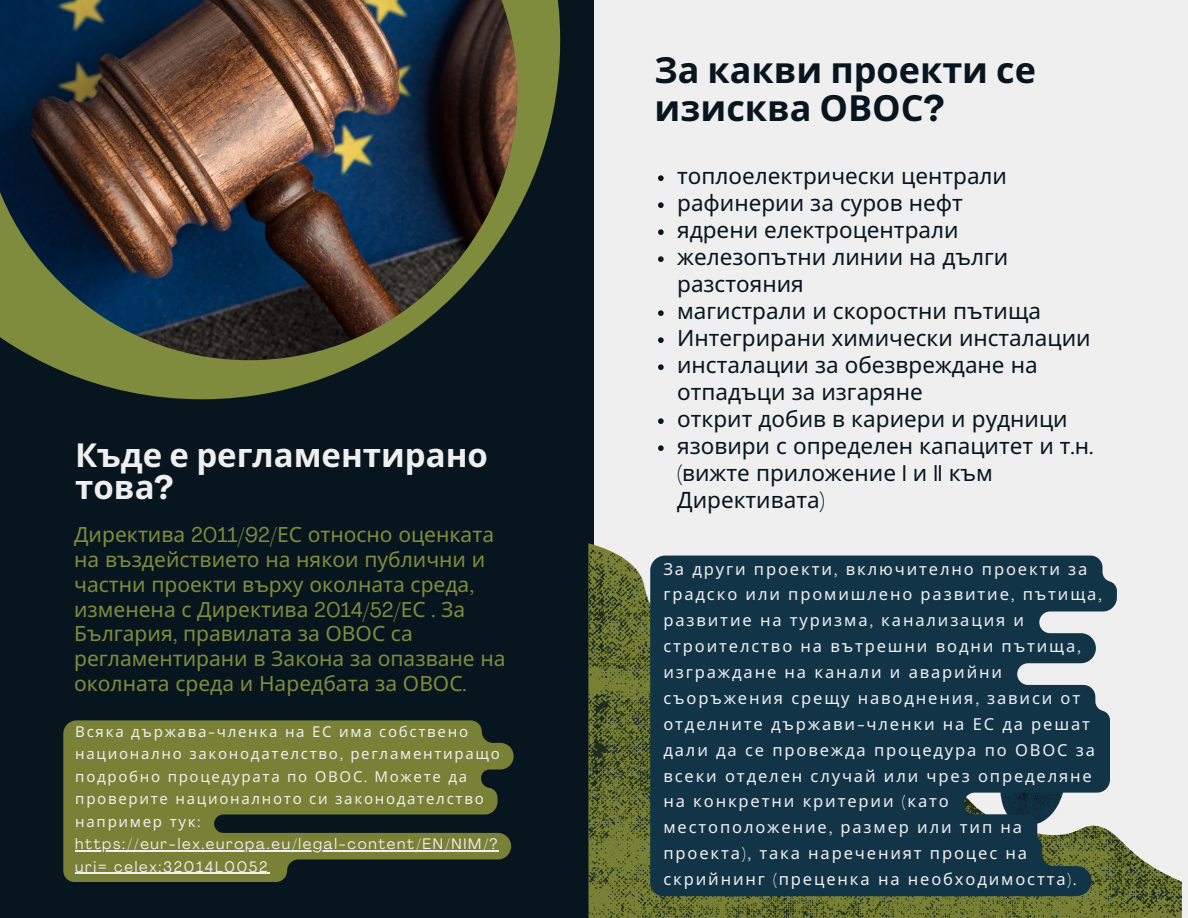
<style>
.page{position:relative;width:1188px;height:918px;background:#efefef}
.page>*{position:absolute;margin:0;border:0;box-sizing:border-box;transform-origin:0 0}
.t1{font:700 36px/38.2px "Noto Sans";color:#07161e}
.t2{font:700 33px/31.5px "Noto Sans";color:#efefef}
.t3{font:22.5px/27px "Noto Sans";color:#07161e}
.t4{font:21px/24.8px "Noto Sans";color:#7f8c3e}
.t5{font:16.5px/25.8px "Noto Sans";letter-spacing:.115em;color:#efefef}
.t6{font:15px/22.5px "Noto Sans";letter-spacing:.115em;color:#efefef}
.t7{font:15px/22.5px "Agrandir";letter-spacing:.115em;color:#efefef}
.s1{font-family:"Agrandir"}
</style>
<div class="page">
<div style="left:0;top:0;width:594px;height:918px;background:#07161e"></div>
<svg style="left:588px;top:547px;width:594px;height:371px"></svg>
<svg style="left:38px;top:0;width:522px;height:399px"></svg>
<img style="left:0;top:0;width:518px;height:360px">
<svg style="left:63px;top:720px;width:451px;height:162px;fill:#788136"></svg>
<hr style="left:75px;top:850px;width:424px;height:1px;background:#efefef">
<hr style="left:75px;top:873px;width:194px;height:1px;background:#efefef">
<svg style="left:658px;top:175px;width:6px;height:6px"></svg>
<svg style="left:658px;top:202px;width:6px;height:6px"></svg>
<svg style="left:658px;top:229px;width:6px;height:6px"></svg>
<svg style="left:658px;top:256px;width:6px;height:6px"></svg>
<svg style="left:658px;top:310px;width:6px;height:6px"></svg>
<svg style="left:658px;top:337px;width:6px;height:6px"></svg>
<svg style="left:658px;top:364px;width:6px;height:6px"></svg>
<svg style="left:658px;top:418px;width:6px;height:6px"></svg>
<svg style="left:658px;top:445px;width:6px;height:6px"></svg>
<svg style="left:650px;top:556px;width:467px;height:340px;background:#203f50"></svg>
<p class="t2" style="left:75px;top:439px;width:414px">Къде е регламентирано това<span class="s1">?</span></p>
<p class="t4" style="left:74px;top:522px;width:433px">Директива <span class="s1">2011/92/</span>ЕС относно оценката на въздействието на някои публични и частни проекти върху околната среда<span class="s1">, </span>изменена с Директива <span class="s1">2014/52/</span>ЕС <span class="s1">.</span> За България<span class="s1">,</span> правилата за ОВОС са регламентирани в Закона за опазване на околната среда и Наредбата за ОВОС<span class="s1">.</span></p>
<p class="t6" style="left:75px;top:719px;width:426px">Всяка държава<span class="s1">-</span>членка на ЕС има собствено национално законодателство<span class="s1">,</span> регламентиращо подробно процедурата по ОВОС<span class="s1">.</span> Можете да проверите националното си законодателство например тук<span class="s1">:</span></p>
<p class="t7" style="left:75px;top:834px;width:424px">https://eur-lex.europa.eu/legal-content/EN/NIM/? uri= celex:32014L0052</p>
<p class="t1" style="left:655px;top:50px;width:383px">За какви проекти се изисква ОВОС<span class="s1">?</span></p>
<p class="t3" style="left:677px;top:162px;width:331px">топлоелектрически централи</p>
<p class="t3" style="left:677px;top:189px;width:287px">рафинерии за суров нефт</p>
<p class="t3" style="left:677px;top:216px;width:283px">ядрени електроцентрали</p>
<p class="t3" style="left:677px;top:243px;width:333px">железопътни линии на дълги разстояния</p>
<p class="t3" style="left:677px;top:297px;width:365px">магистрали и скоростни пътища</p>
<p class="t3" style="left:677px;top:324px;width:415px">Интегрирани химически инсталации</p>
<p class="t3" style="left:677px;top:351px;width:362px">инсталации за обезвреждане на отпадъци за изгаряне</p>
<p class="t3" style="left:677px;top:405px;width:392px">открит добив в кариери и рудници</p>
<p class="t3" style="left:677px;top:432px;width:418px">язовири с определен капацитет и т<span class="s1">.</span>н<span class="s1">. (</span>вижте приложение <span class="s1">I</span> и <span class="s1">II</span> към<br>Директивата<span class="s1">)</span></p>
<p class="t5" style="left:663px;top:555px;width:440px">За други проекти<span class="s1">,</span> включително проекти за градско или промишлено развитие<span class="s1">,</span> пътища<span class="s1">, </span>развитие на туризма<span class="s1">,</span> канализация и строителство на вътрешни водни пътища<span class="s1">, </span>изграждане на канали и аварийни съоръжения срещу наводнения<span class="s1">,</span> зависи от отделните държави<span class="s1">-</span>членки на ЕС да решат дали да се провежда процедура по ОВОС за всеки отделен случай или чрез определяне на конкретни критерии <span class="s1">(</span>като местоположение<span class="s1">,</span> размер или тип на проекта<span class="s1">),</span> така нареченият процес на скрийнинг <span class="s1">(</span>преценка на необходимостта<span class="s1">).</span></p>
</div>
